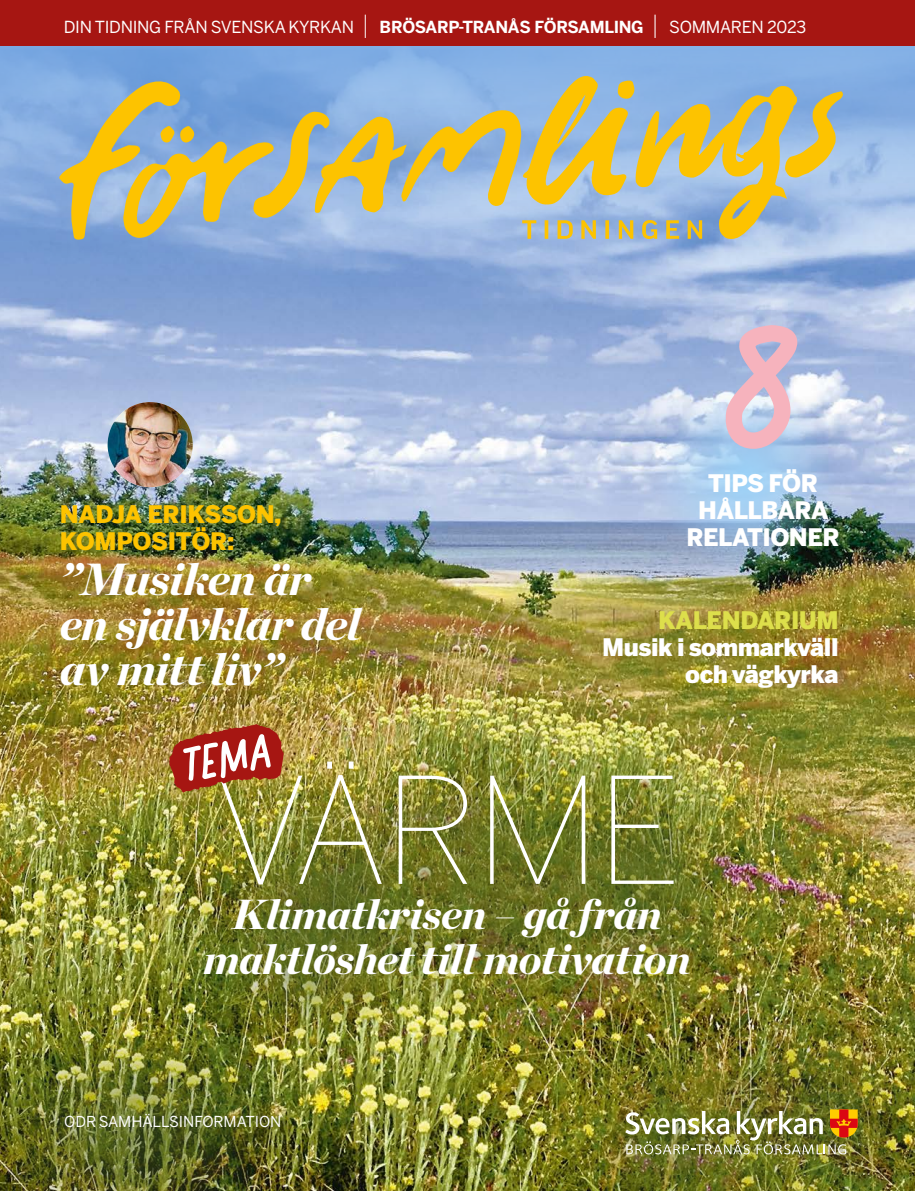
<style>
.page{position:relative;width:915px;height:1191px;background:#fff}
.page>*{position:absolute;margin:0;border:0;box-sizing:border-box;transform-origin:0 0}
.t1{font:163.5px "Post Box";color:#f6b3bd}
.t2{font:100 146.25px "Benton Sans";letter-spacing:-.03em;color:#fff}
.t3{font:italic 900 45px/45px "Chronicle Display";letter-spacing:-.015em;color:#fff}
.t4{font:45px "Post Box";color:#fff}
.t5{font:italic 900 42px/45px "Chronicle Display";letter-spacing:-.015em;color:#fff;text-align:center}
.t6{font:900 24px/27px "Benton Sans";letter-spacing:-.02em;color:#fff;text-align:right}
.t7{font:900 24px/27px "Benton Sans";letter-spacing:-.015em;color:#fdc300}
.t8{font:900 24px "Benton Sans";letter-spacing:-.015em;color:#dddf4b}
.t9{font:16.5px "Benton Sans";letter-spacing:-.02em;color:#fff}
.t10{font:15px "Benton Sans";letter-spacing:-.005em;color:#fff}
.s1{font-weight:300;font-size:24.75px}
.s2{font-weight:700}
</style>
<div class="page">
<img style="left:0;top:326px;width:914px;height:865px">
<img style="left:0;top:1025px;width:289px;height:166px">
<svg style="left:0;top:46px;width:914px;height:280px;background:#8daddd"></svg>
<div style="left:0;top:0;width:914px;height:46px;background:#a61612"></div>
<img style="left:571px;top:1011px;width:343px;height:180px">
<img style="left:108px;top:402px;width:85px;height:85px;border-radius:43px">
<img style="left:517px;top:806px;width:215px;height:216px;border-radius:50%">
<img style="left:391px;top:809px;width:215px;height:216px;border-radius:50%">
<img style="left:521px;top:738px;width:215px;height:215px;border-radius:50%">
<svg style="left:655px;top:387px;width:181px;height:181px;background:#a1bed9"></svg>
<img style="left:372px;top:730px;width:215px;height:216px;border-radius:50%">
<img style="left:231px;top:788px;width:216px;height:215px;border-radius:50%">
<img style="left:247px;top:821px;width:215px;height:215px;border-radius:50%">
<img style="left:179px;top:833px;width:215px;height:216px;border-radius:50%">
<img style="left:169px;top:724px;width:114px;height:68px">
<svg style="left:59px;top:76px;width:783px;height:164px;background:#b0b79e"></svg>
<p class="t9" style="left:64px;top:17px;width:743px">DIN TIDNING FRÅN SVENSKA KYRKAN <span class="s1">|</span> <span class="s2">BRÖSARP-TRANÅS FÖRSAMLING</span> <span class="s1">|</span> SOMMAREN 2023</p>
<h3 class="t7" style="left:60px;top:500px;width:223px">NADJA ERIKSSON,<br>KOMPOSITÖR:</h3>
<h3 class="t3" style="left:60px;top:552px;width:302px">”Musiken är en självklar del av mitt liv”</h3>
<h1 class="t1" style="left:723px;top:271px;width:80px">8</h1>
<h3 class="t6" style="left:686px;top:469px;width:155px;text-align:center">TIPS FÖR<br>HÅLLBARA<br>RELATIONER</h3>
<h3 class="t8" style="left:658px;top:605px;width:182px">KALENDARIUM</h3>
<h3 class="t6" style="left:602px;top:633px;width:238px">Musik i sommarkväll och vägkyrka</h3>
<h3 class="t4" style="left:180px;top:733px;width:87px;rotate:-9deg">TEMA</h3>
<h2 class="t2" style="left:213px;top:743px;width:469px">VÄRME</h2>
<h3 class="t5" style="left:203px;top:887px;width:489px">Klimatkrisen – gå från maktlöshet till motivation</h3>
<p class="t10" style="left:64px;top:1112px;width:219px">ODR SAMHÄLLSINFORMATION</p>
</div>
